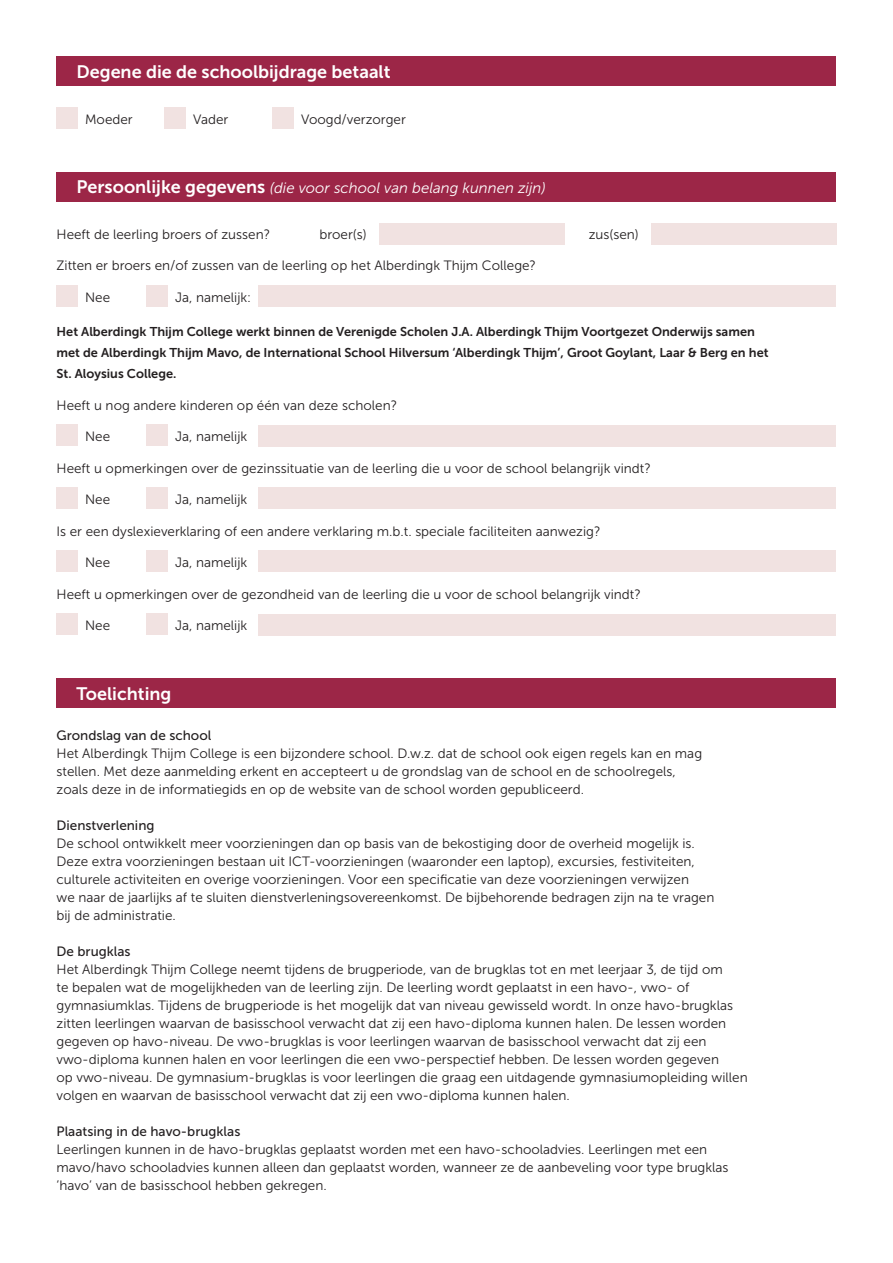
<style>
.page{position:relative;width:893px;height:1263px;background:#fff}
.page>*{position:absolute;margin:0;border:0;box-sizing:border-box;transform-origin:0 0}
.t1{font:18px "Museo Sans 700";color:#fff}
.t2{font:italic 15px "Museo Sans 300";color:#fff}
.t3{font:13.5px/18px "Museo Sans 300";color:#231f20}
.t4{font:13.5px "Museo Sans 500";color:#231f20}
.t5{font:12.75px/21px "Museo Sans 700";color:#231f20}
.s1{font-family:"Museo Sans 700";font-style:normal;font-size:18px}
</style>
<div class="page">
<div style="left:259px;top:425px;width:577px;height:21px;background:#f1e2e1"></div>
<div style="left:259px;top:487px;width:577px;height:22px;background:#f1e2e1"></div>
<div style="left:259px;top:550px;width:577px;height:21px;background:#f1e2e1"></div>
<div style="left:259px;top:614px;width:577px;height:21px;background:#f1e2e1"></div>
<div style="left:57px;top:424px;width:21px;height:22px;background:#f1e2e1"></div>
<div style="left:146px;top:424px;width:22px;height:22px;background:#f1e2e1"></div>
<div style="left:57px;top:487px;width:21px;height:22px;background:#f1e2e1"></div>
<div style="left:146px;top:487px;width:22px;height:22px;background:#f1e2e1"></div>
<div style="left:57px;top:550px;width:21px;height:22px;background:#f1e2e1"></div>
<div style="left:146px;top:550px;width:22px;height:22px;background:#f1e2e1"></div>
<div style="left:57px;top:613px;width:21px;height:22px;background:#f1e2e1"></div>
<div style="left:146px;top:613px;width:22px;height:22px;background:#f1e2e1"></div>
<div style="left:57px;top:285px;width:21px;height:21px;background:#f1e2e1"></div>
<div style="left:146px;top:285px;width:22px;height:21px;background:#f1e2e1"></div>
<div style="left:379px;top:223px;width:185px;height:21px;background:#f1e2e1"></div>
<div style="left:651px;top:223px;width:185px;height:21px;background:#f1e2e1"></div>
<div style="left:259px;top:285px;width:577px;height:21px;background:#f1e2e1"></div>
<div style="left:57px;top:172px;width:779px;height:30px;background:#9c2647"></div>
<div style="left:57px;top:108px;width:21px;height:21px;background:#f1e2e1"></div>
<div style="left:165px;top:108px;width:21px;height:21px;background:#f1e2e1"></div>
<div style="left:273px;top:108px;width:21px;height:21px;background:#f1e2e1"></div>
<div style="left:57px;top:57px;width:779px;height:29px;background:#9c2647"></div>
<div style="left:57px;top:678px;width:779px;height:30px;background:#9c2647"></div>
<h1 class="t1" style="left:77px;top:62px;width:315px">Degene die de schoolbijdrage betaalt</h1>
<p class="t3" style="left:85px;top:111px;width:49px">Moeder</p>
<p class="t3" style="left:193px;top:111px;width:37px">Vader</p>
<p class="t3" style="left:301px;top:111px;width:106px">Voogd/verzorger</p>
<p class="t2" style="left:77px;top:180px;width:471px"><span class="s1">Persoonlijke gegevens</span> (die voor school van belang kunnen zijn)</p>
<p class="t3" style="left:319px;top:225px;width:49px">broer(s)</p>
<p class="t3" style="left:589px;top:225px;width:52px">zus(sen)</p>
<p class="t3" style="left:57px;top:225px;width:215px">Heeft de leerling broers of zussen?</p>
<p class="t3" style="left:57px;top:257px;width:481px">Zitten er broers en/of zussen van de leerling op het Alberdingk Thijm College?</p>
<p class="t3" style="left:85px;top:288px;width:27px">Nee</p>
<p class="t3" style="left:175px;top:288px;width:78px">Ja, namelijk:</p>
<p class="t5" style="left:57px;top:321px;width:713px">Het Alberdingk Thijm College werkt binnen de Verenigde Scholen J.A. Alberdingk Thijm Voortgezet Onderwijs samen met de Alberdingk Thijm Mavo, de International School Hilversum ‘Alberdingk Thijm’, Groot Goylant, Laar &amp; Berg en het<br>St. Aloysius College.</p>
<p class="t3" style="left:57px;top:396px;width:342px">Heeft u nog andere kinderen op één van deze scholen?</p>
<p class="t3" style="left:85px;top:428px;width:27px">Nee</p>
<p class="t3" style="left:175px;top:428px;width:74px">Ja, namelijk</p>
<p class="t3" style="left:57px;top:459px;width:596px">Heeft u opmerkingen over de gezinssituatie van de leerling die u voor de school belangrijk vindt?</p>
<p class="t3" style="left:85px;top:491px;width:27px">Nee</p>
<p class="t3" style="left:175px;top:491px;width:74px">Ja, namelijk</p>
<p class="t3" style="left:57px;top:522px;width:545px">Is er een dyslexieverklaring of een andere verklaring m.b.t. speciale faciliteiten aanwezig?</p>
<p class="t3" style="left:85px;top:554px;width:27px">Nee</p>
<p class="t3" style="left:175px;top:554px;width:74px">Ja, namelijk</p>
<p class="t3" style="left:57px;top:585px;width:586px">Heeft u opmerkingen over de gezondheid van de leerling die u voor de school belangrijk vindt?</p>
<p class="t3" style="left:85px;top:617px;width:27px">Nee</p>
<p class="t3" style="left:175px;top:617px;width:74px">Ja, namelijk</p>
<h1 class="t1" style="left:77px;top:683px;width:96px">Toelichting</h1>
<p class="t4" style="left:57px;top:728px;width:156px">Grondslag van de school</p>
<p class="t3" style="left:57px;top:744px;width:647px">Het Alberdingk Thijm College is een bijzondere school. D.w.z. dat de school ook eigen regels kan en mag stellen. Met deze aanmelding erkent en accepteert u de grondslag van de school en de schoolregels, zoals deze in de informatiegids en op de website van de school worden gepubliceerd.</p>
<p class="t4" style="left:57px;top:818px;width:99px">Dienstverlening</p>
<p class="t3" style="left:57px;top:834px;width:659px">De school ontwikkelt meer voorzieningen dan op basis van de bekostiging door de overheid mogelijk is.<br>Deze extra voorzieningen bestaan uit ICT-voorzieningen (waaronder een laptop), excursies, festiviteiten, culturele activiteiten en overige voorzieningen. Voor een specificatie van deze voorzieningen verwijzen<br>we naar de jaarlijks af te sluiten dienstverleningsovereenkomst. De bijbehorende bedragen zijn na te vragen bij de administratie.</p>
<p class="t4" style="left:57px;top:944px;width:76px">De brugklas</p>
<p class="t3" style="left:57px;top:960px;width:693px">Het Alberdingk Thijm College neemt tijdens de brugperiode, van de brugklas tot en met leerjaar 3, de tijd om<br>te bepalen wat de mogelijkheden van de leerling zijn. De leerling wordt geplaatst in een havo-, vwo- of gymnasiumklas. Tijdens de brugperiode is het mogelijk dat van niveau gewisseld wordt. In onze havo-brugklas zitten leerlingen waarvan de basisschool verwacht dat zij een havo-diploma kunnen halen. De lessen worden gegeven op havo-niveau. De vwo-brugklas is voor leerlingen waarvan de basisschool verwacht dat zij een vwo-diploma kunnen halen en voor leerlingen die een vwo-perspectief hebben. De lessen worden gegeven<br>op vwo-niveau. De gymnasium-brugklas is voor leerlingen die graag een uitdagende gymnasiumopleiding willen volgen en waarvan de basisschool verwacht dat zij een vwo-diploma kunnen halen.</p>
<p class="t4" style="left:57px;top:1124px;width:185px">Plaatsing in de havo-brugklas</p>
<p class="t3" style="left:57px;top:1140px;width:673px">Leerlingen kunnen in de havo-brugklas geplaatst worden met een havo-schooladvies. Leerlingen met een mavo/havo schooladvies kunnen alleen dan geplaatst worden, wanneer ze de aanbeveling voor type brugklas ’havo’ van de basisschool hebben gekregen.</p>
</div>
